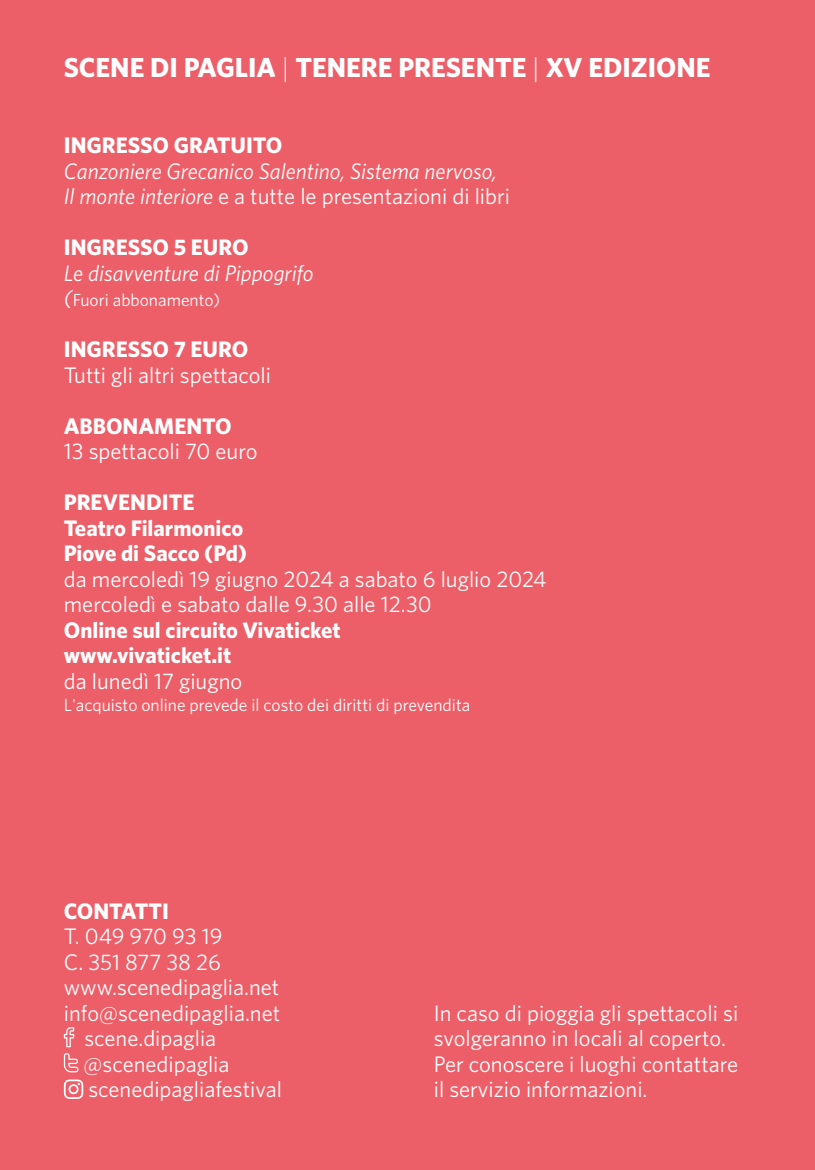
<style>
.page{position:relative;width:815px;height:1170px;background:#fff}
.page>*{position:absolute;margin:0;border:0;box-sizing:border-box;transform-origin:0 0}
.t1{font:700 27.5px "Whitney HTF";color:#fff}
.t2{font:22.5px/25.5px "Whitney HTF";color:#fff}
.t3{font:700 22.5px/25.5px "Whitney HTF";color:#fff}
.t4{font:italic 22.5px/25.5px "Whitney HTF";color:#fff}
.t5{font:17.5px "Whitney HTF";color:#fff}
.s1{font-weight:300}
.s2{font-style:normal}
.s3{font-style:italic;font-size:22.5px}
</style>
<div class="page">
<div style="left:0;top:0;width:815px;height:1169px;background:#ec5f68"></div>
<svg style="left:63px;top:1027px;width:16px;height:46px"></svg>
<svg style="left:64px;top:1079px;width:19px;height:19px"></svg>
<p class="t1" style="left:64px;top:50px;width:648px">SCENE DI PAGLIA <span class="s1">|</span> TENERE PRESENTE <span class="s1">|</span> XV EDIZIONE</p>
<p class="t3" style="left:64px;top:132px;width:220px">INGRESSO GRATUITO</p>
<p class="t4" style="left:64px;top:157px;width:448px">Canzoniere Grecanico Salentino, Sistema nervoso,<br>Il monte interiore <span class="s2">e a tutte le presentazioni di libri</span></p>
<p class="t3" style="left:64px;top:234px;width:186px">INGRESSO 5 EURO</p>
<p class="t4" style="left:64px;top:259px;width:251px">Le disavventure di Pippogrifo</p>
<p class="t5" style="left:64px;top:290px;width:158px"><span class="s3">(</span>Fuori abbonamento)</p>
<p class="t3" style="left:64px;top:336px;width:186px">INGRESSO 7 EURO</p>
<p class="t2" style="left:64px;top:361px;width:209px">Tutti gli altri spettacoli</p>
<p class="t3" style="left:64px;top:412px;width:169px">ABBONAMENTO</p>
<p class="t2" style="left:64px;top:438px;width:195px">13 spettacoli 70 euro</p>
<p class="t3" style="left:64px;top:489px;width:185px">PREVENDITE<br>Teatro Filarmonico<br>Piove di Sacco (Pd)</p>
<p class="t2" style="left:64px;top:565px;width:484px">da mercoledì 19 giugno 2024 a sabato 6 luglio 2024 mercoledì e sabato dalle 9.30 alle 12.30</p>
<p class="t3" style="left:64px;top:616px;width:278px">Online sul circuito Vivaticket www.vivaticket.it</p>
<p class="t2" style="left:64px;top:667px;width:180px">da lunedì 17 giugno</p>
<p class="t5" style="left:64px;top:695px;width:408px">L'acquisto online prevede il costo dei diritti di prevendita</p>
<p class="t3" style="left:64px;top:897px;width:107px">CONTATTI</p>
<p class="t2" style="left:64px;top:922px;width:160px">T. 049 970 93 19</p>
<p class="t2" style="left:64px;top:948px;width:159px">C. 351 877 38 26</p>
<p class="t2" style="left:64px;top:973px;width:217px">www.scenedipaglia.net</p>
<p class="t2" style="left:64px;top:999px;width:218px">info@scenedipaglia.net</p>
<p class="t2" style="left:84px;top:1024px;width:133px">scene.dipaglia</p>
<p class="t2" style="left:84px;top:1050px;width:147px">@scenedipaglia</p>
<p class="t2" style="left:88px;top:1075px;width:195px">scenedipagliafestival</p>
<p class="t2" style="left:434px;top:999px;width:306px">In caso di pioggia gli spettacoli si svolgeranno in locali al coperto.<br>Per conoscere i luoghi contattare il servizio informazioni.</p>
</div>
